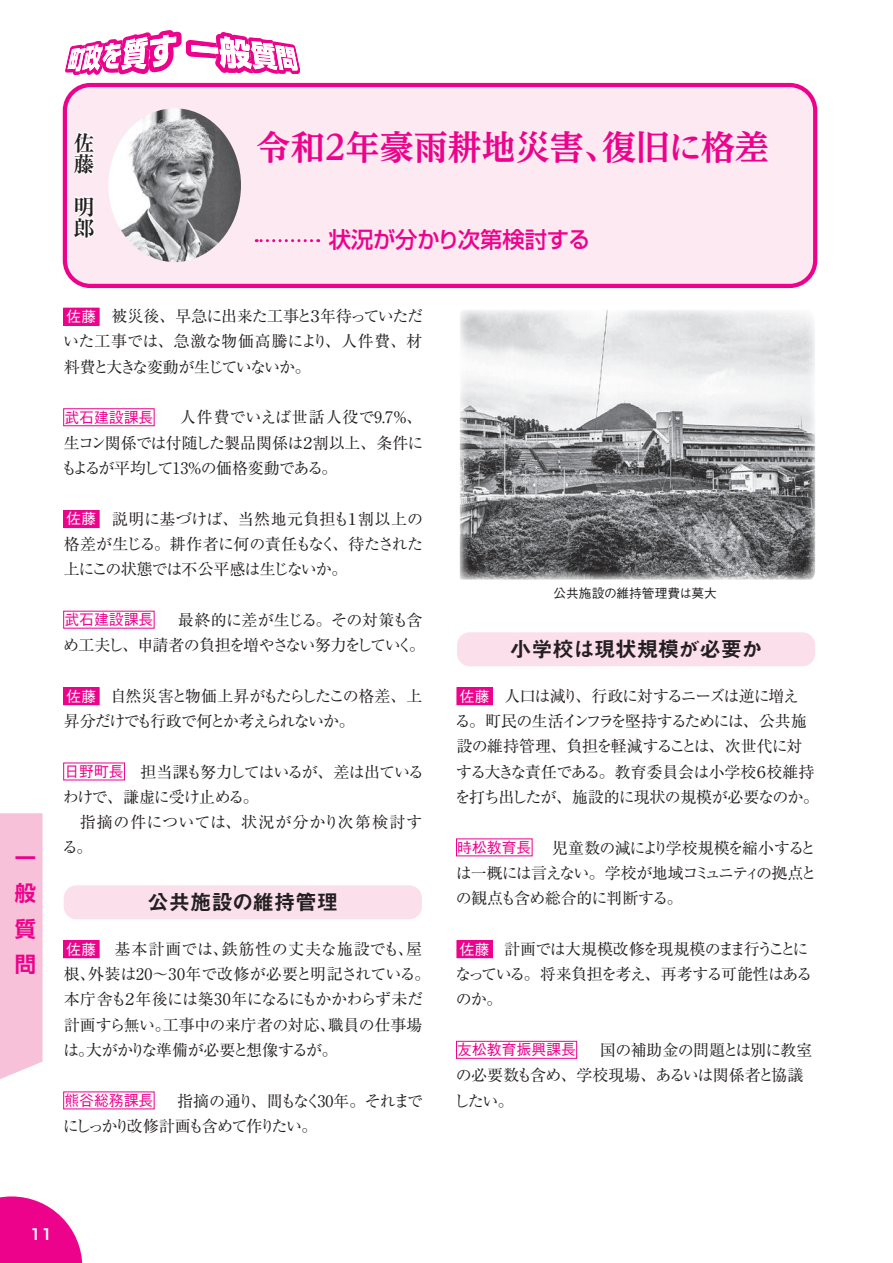
<style>
.page{position:relative;width:893px;height:1263px;background:#fff}
.page>*{position:absolute;margin:0;border:0;box-sizing:border-box;transform-origin:0 0}
.t1{font:700 34.05px "UD Reimin Pro";color:#ed028c}
.t2{font:500 22.35px "Shin Go Pr 5";letter-spacing:-.01em;color:#ed028c}
.t3{font:21.3px "Midashi Go Pr 5 MB31";color:#231f20}
.t4{font:700 21.3px/21.3px "Ryumin Pr 5";color:#231f20}
.t5{font:700 21.3px/35.4px "UD Shin Go Pro De";color:#ed028c;text-align:justify}
.t6{font:15.9px/25.3px "Ryumin Pr 5";letter-spacing:-.035em;color:#231f20}
.t7{font:15.9px/25.3px "Ryumin Pr 5";letter-spacing:.015em;color:#231f20;text-align:right}
.t8{font:15.9px/25.3px "Ryumin Pr 5";letter-spacing:-.09em;color:#231f20}
.t9{font:15.9px/25.3px "Ryumin Pr 5";letter-spacing:-.085em;color:#231f20}
.t10{font:15.9px/25.3px "Ryumin Pr 5";letter-spacing:-.015em;color:#231f20}
.t11{font:15.9px/25.3px "Ryumin Pr 5";letter-spacing:.05em;color:#231f20;text-align:right}
.t12{font:15.9px/25.3px "Ryumin Pr 5";letter-spacing:-.055em;color:#231f20}
.t13{font:15.9px "Ryumin Pr 5";letter-spacing:-.095em;color:#231f20}
.t14{font:15.9px "Ryumin Pr 5";letter-spacing:-.1em;color:#231f20}
.t15{font:15.9px "Ryumin Pr 5";letter-spacing:-.065em;color:#231f20}
.t16{font:15.9px "Ryumin Pr 5";letter-spacing:.025em;color:#231f20}
.t17{font:500 14.85px "Gothic BBB Pr 5";color:#ed028c}
.t18{font:500 14.85px "Gothic BBB Pr 5";color:#fff}
.t19{font:700 14.85px "Shin Go Pr 5 De";color:#fff}
.t20{font:500 12.75px "Gothic BBB Pr 5";color:#231f20}
.s1{color:#fff}
</style>
<div class="page">
<svg style="left:0;top:1196px;width:82px;height:67px"></svg>
<div style="left:457px;top:632px;width:358px;height:34px;background:#fbdfeb;border-radius:13px"></div>
<div style="left:64px;top:885px;width:358px;height:34px;background:#fbdfeb;border-radius:13px"></div>
<div style="left:65px;top:85px;width:750px;height:201px;background:#fce9f1;border-radius:26px"></div>
<div style="left:63px;top:83px;width:754px;height:205px;border:4px solid #ed028c;border-radius:26px"></div>
<svg style="left:62px;top:129px;width:33px;height:47px"></svg>
<svg style="left:73px;top:196px;width:22px;height:43px"></svg>
<svg style="left:65px;top:30px;width:235px;height:45px"></svg>
<div style="left:64px;top:308px;width:35px;height:17px;background:#ed028c"></div>
<div style="left:64px;top:511px;width:35px;height:17px;background:#ed028c"></div>
<div style="left:63px;top:510px;width:36px;height:18px;border:1px solid #ed028c"></div>
<div style="left:64px;top:688px;width:35px;height:17px;background:#ed028c"></div>
<div style="left:63px;top:687px;width:36px;height:18px;border:1px solid #ed028c"></div>
<div style="left:64px;top:941px;width:35px;height:17px;background:#ed028c"></div>
<div style="left:63px;top:940px;width:36px;height:18px;border:1px solid #ed028c"></div>
<div style="left:457px;top:688px;width:35px;height:17px;background:#ed028c"></div>
<div style="left:457px;top:687px;width:36px;height:18px;border:1px solid #ed028c"></div>
<div style="left:456px;top:1041px;width:121px;height:17px;border:1px solid #ed028c"></div>
<div style="left:457px;top:941px;width:35px;height:17px;background:#ed028c"></div>
<div style="left:457px;top:940px;width:36px;height:18px;border:1px solid #ed028c"></div>
<svg style="left:256px;top:239px;width:56px;height:3px"></svg>
<img style="left:108px;top:108px;width:133px;height:154px">
<img style="left:460px;top:309px;width:355px;height:271px">
<div style="left:0;top:813px;width:43px;height:266px;background:#f7c1d9"></div>
<h3 class="t5" style="left:15px;top:840px;width:22px">一般質問</h3>
<h3 class="t4" style="left:74px;top:131px;width:22px">佐藤</h3>
<h3 class="t4" style="left:74px;top:195px;width:22px">明郎</h3>
<h1 class="t1" style="left:346px;top:119px;width:274px">年豪雨耕地災害、</h1>
<h1 class="t1" style="left:257px;top:119px;width:70px">令和</h1>
<h1 class="t1" style="left:602px;top:119px;width:168px">復旧に格差</h1>
<h1 class="t1" style="left:318px;top:119px;width:36px">２</h1>
<h2 class="t2" style="left:329px;top:221px;width:263px">状況が分かり次第検討する</h2>
<p class="t10" style="left:64px;top:302px;width:250px">佐藤　被災後、早急に出来た工事と</p>
<p class="t8" style="left:320px;top:302px;width:104px">年待っていただ</p>
<p class="t18" style="left:67px;top:305px;width:31px">佐藤</p>
<p class="t6" style="left:307px;top:302px;width:17px">３</p>
<p class="t6" style="left:63px;top:328px;width:267px">いた工事では、急激な物価高騰により料費と大きな変動が生じていないか。</p>
<p class="t11" style="left:64px;top:404px;width:361px"><span class="s1">武石建設課長</span>　人件費でいえば世話人役で9.7％、割以上、条件に</p>
<p class="t6" style="left:325px;top:328px;width:99px">、人件費、材</p>
<p class="t17" style="left:64px;top:405px;width:91px">武石建設課長</p>
<p class="t6" style="left:61px;top:429px;width:278px">生コン関係では付随した製品関係は<br>もよるが平均して13％の価格変動である。</p>
<p class="t6" style="left:300px;top:429px;width:17px">２</p>
<p class="t10" style="left:333px;top:505px;width:92px;text-indent:-269px">佐藤　説明に基づけば、当然地元負担も<br>、待たされた</p>
<p class="t6" style="left:358px;top:505px;width:66px">割以上の</p>
<p class="t18" style="left:67px;top:507px;width:31px">佐藤</p>
<p class="t6" style="left:345px;top:505px;width:17px">１</p>
<p class="t6" style="left:64px;top:530px;width:285px">格差が生じる。耕作者に何の責任もなく上にこの状態では不公平感は生じないか。</p>
<p class="t7" style="left:64px;top:606px;width:363px"><span class="s1">武石建設課長</span>　最終的に差が生じる。その対策も含。</p>
<p class="t17" style="left:64px;top:608px;width:91px">武石建設課長</p>
<p class="t13" style="left:63px;top:633px;width:351px">め工夫し、申請者の負担を増やさない努力をしていく</p>
<p class="t8" style="left:64px;top:682px;width:360px">佐藤　自然災害と物価上昇がもたらしたこの格差、上昇分だけでも行政で何とか考えられないか。</p>
<p class="t6" style="left:62px;top:758px;width:364px">日野町長　担当課も努力してはいるが、差は出ているわけで、謙虚に受け止める。<br>　指摘の件については、状況が分かり次第検討する。</p>
<p class="t18" style="left:67px;top:684px;width:31px">佐藤</p>
<p class="t17" style="left:64px;top:759px;width:61px">日野町長</p>
<h3 class="t3" style="left:148px;top:885px;width:192px">公共施設の維持管理</h3>
<p class="t16" style="left:222px;top:936px;width:202px">鉄筋性の丈夫な施設でも屋、</p>
<p class="t7" style="left:88px;top:935px;width:344px;text-align:left;text-indent:-24px">佐藤　基本計画では、<br>外装は20～30年で改修が必要と明記されている。</p>
<p class="t18" style="left:67px;top:937px;width:31px">佐藤</p>
<p class="t6" style="left:64px;top:960px;width:34px">根、</p>
<p class="t6" style="left:64px;top:985px;width:64px">本庁舎も</p>
<p class="t6" style="left:135px;top:985px;width:289px">年後には築30年になるにもかかわらず未だ</p>
<p class="t6" style="left:122px;top:985px;width:17px">２</p>
<p class="t6" style="left:163px;top:1011px;width:174px">工事中の来庁者の対応、</p>
<p class="t6" style="left:328px;top:1011px;width:96px">職員の仕事場</p>
<p class="t6" style="left:86px;top:1011px;width:253px;text-indent:-22px">計画すら無い。<br>大がかりな準備が必要と想像するが。</p>
<p class="t6" style="left:63px;top:1036px;width:33px">は。</p>
<p class="t6" style="left:317px;top:1087px;width:107px">30年。それまで</p>
<p class="t12" style="left:63px;top:1087px;width:256px"><span class="s1">熊谷総務課長</span>　指摘の通り<br>にしっかり改修計画も含めて作りたい。</p>
<p class="t6" style="left:251px;top:1087px;width:72px">、間もなく</p>
<p class="t17" style="left:64px;top:1088px;width:91px">熊谷総務課長</p>
<p class="t20" style="left:553px;top:583px;width:165px">公共施設の維持管理費は莫大</p>
<h3 class="t3" style="left:510px;top:632px;width:254px">小学校は現状規模が必要か</h3>
<p class="t15" style="left:575px;top:683px;width:225px">、行政に対するニーズは逆に増え</p>
<p class="t6" style="left:456px;top:682px;width:124px">佐藤　人口は減り</p>
<p class="t14" style="left:455px;top:708px;width:353px">る。町民の生活インフラを堅持するためには、公共施</p>
<p class="t6" style="left:456px;top:733px;width:348px">設の維持管理、負担を軽減することは、次世代に対</p>
<p class="t6" style="left:766px;top:758px;width:49px">校維持</p>
<p class="t18" style="left:460px;top:684px;width:31px">佐藤</p>
<p class="t6" style="left:455px;top:758px;width:366px">する大きな責任である。教育委員会は小学校<br>を打ち出したが、施設的に現状の規模が必要なのか。</p>
<p class="t6" style="left:456px;top:834px;width:363px;text-align:justify"><span class="s1">時松教育長</span>　児童数の減により学校規模を縮小するとは一概には言えない。学校が地域コミュニティの拠点との観点も含め総合的に判断する。</p>
<p class="t9" style="left:455px;top:935px;width:359px">佐藤　計画では大規模改修を現規模のまま行うことになっている。将来負担を考え、再考する可能性はあるのか。</p>
<p class="t6" style="left:454px;top:1036px;width:360px"><span class="s1">友松教育振興課長</span>　国の補助金の問題とは別に教室の必要数も含め、学校現場、あるいは関係者と協議したい。</p>
<p class="t6" style="left:754px;top:758px;width:17px">６</p>
<p class="t17" style="left:457px;top:835px;width:76px">時松教育長</p>
<p class="t18" style="left:460px;top:937px;width:31px">佐藤</p>
<p class="t17" style="left:457px;top:1038px;width:120px">友松教育振興課長</p>
<p class="t19" style="left:30px;top:1222px;width:24px">11</p>
</div>
